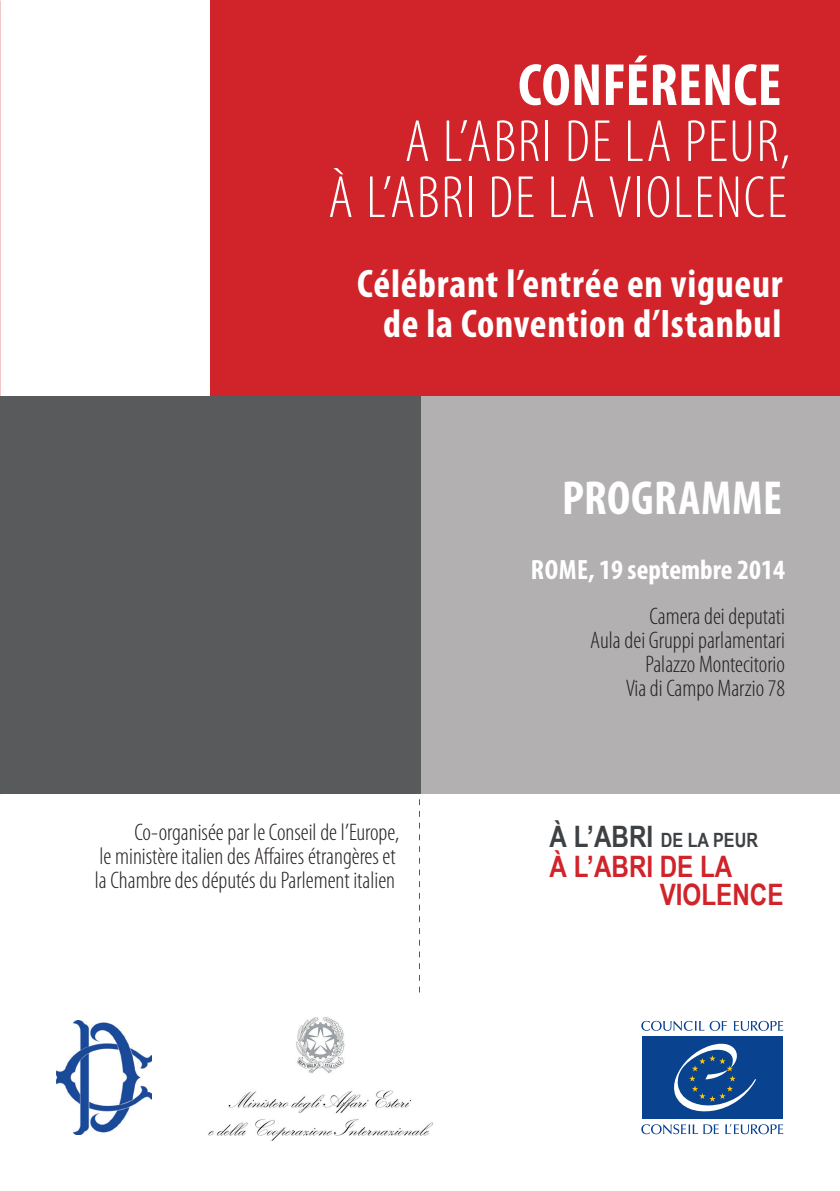
<style>
.page{position:relative;width:840px;height:1191px;background:#fff}
.page>*{position:absolute;margin:0;border:0;box-sizing:border-box;transform-origin:0 0}
.t1{font:300 condensed 60px/56px "Myriad Pro";letter-spacing:.03em;color:#fff;text-align:right}
.t2{font:700 condensed 60px "Myriad Pro";letter-spacing:.005em;color:#fff}
.t3{font:700 condensed 48px "Myriad Pro";letter-spacing:.01em;color:#fff}
.t4{font:700 condensed 40px/40px "Myriad Pro";letter-spacing:.02em;color:#fff;text-align:right}
.t5{font:700 29.6px "Arial Narrow";color:#d1232a}
.t6{font:700 condensed 28px "Myriad Pro";color:#fff}
.t7{font:300 condensed 24px/24px "Myriad Pro";color:#231f20;text-align:right}
.t8{font:700 19.6px "Arial Narrow";color:#3e4144}
.s1{font-size:29.6px}
</style>
<div class="page">
<svg style="left:733px;top:1020px;width:49px;height:10px"></svg>
<svg style="left:641px;top:1020px;width:85px;height:10px"></svg>
<svg style="left:725px;top:1124px;width:57px;height:10px"></svg>
<svg style="left:703px;top:1124px;width:15px;height:10px"></svg>
<svg style="left:641px;top:1124px;width:56px;height:10px"></svg>
<div style="left:641px;top:1036px;width:141px;height:82px;background:#09428e"></div>
<svg style="left:674px;top:1043px;width:82px;height:68px"></svg>
<div style="left:210px;top:0;width:629px;height:608px;background:#d1232a"></div>
<div style="left:420px;top:397px;width:419px;height:397px;background:#b2b0b1"></div>
<div style="left:0;top:397px;width:420px;height:397px;background:#595a5c"></div>
<svg style="left:419px;top:799px;width:1px;height:193px"></svg>
<img style="left:57px;top:1020px;width:94px;height:114px">
<img style="left:208px;top:1017px;width:226px;height:124px">
<h1 class="t2" style="left:517px;top:47px;width:264px">CONFÉRENCE</h1>
<h1 class="t1" style="left:328px;top:113px;width:463px">A L’ABRI DE LA PEUR,<br>À L’ABRI DE LA VIOLENCE</h1>
<h3 class="t4" style="left:357px;top:263px;width:427px">Célébrant l’entrée en vigueur de la Convention d’Istanbul</h3>
<h2 class="t3" style="left:561px;top:468px;width:221px">PROGRAMME</h2>
<p class="t7" style="left:95px;top:820px;width:306px;text-align:left;text-indent:40px">Co-organisée par le Conseil de l’Europe, le ministère italien des Affaires étrangères et la Chambre des députés du Parlement italien</p>
<p class="t6" style="left:530px;top:552px;width:255px">ROME, 19 septembre 2014</p>
<p class="t7" style="left:590px;top:604px;width:196px">Camera dei deputati<br>Aula dei Gruppi parlamentari<br>Palazzo Montecitorio<br>Via di Campo Marzio 78</p>
<p class="t8" style="left:549px;top:825px;width:210px"><span class="s1">À L’ABRI</span> DE LA PEUR</p>
<p class="t5" style="left:659px;top:872px;width:125px">VIOLENCE</p>
<p class="t5" style="left:549px;top:844px;width:184px">À L’ABRI DE LA</p>
</div>
